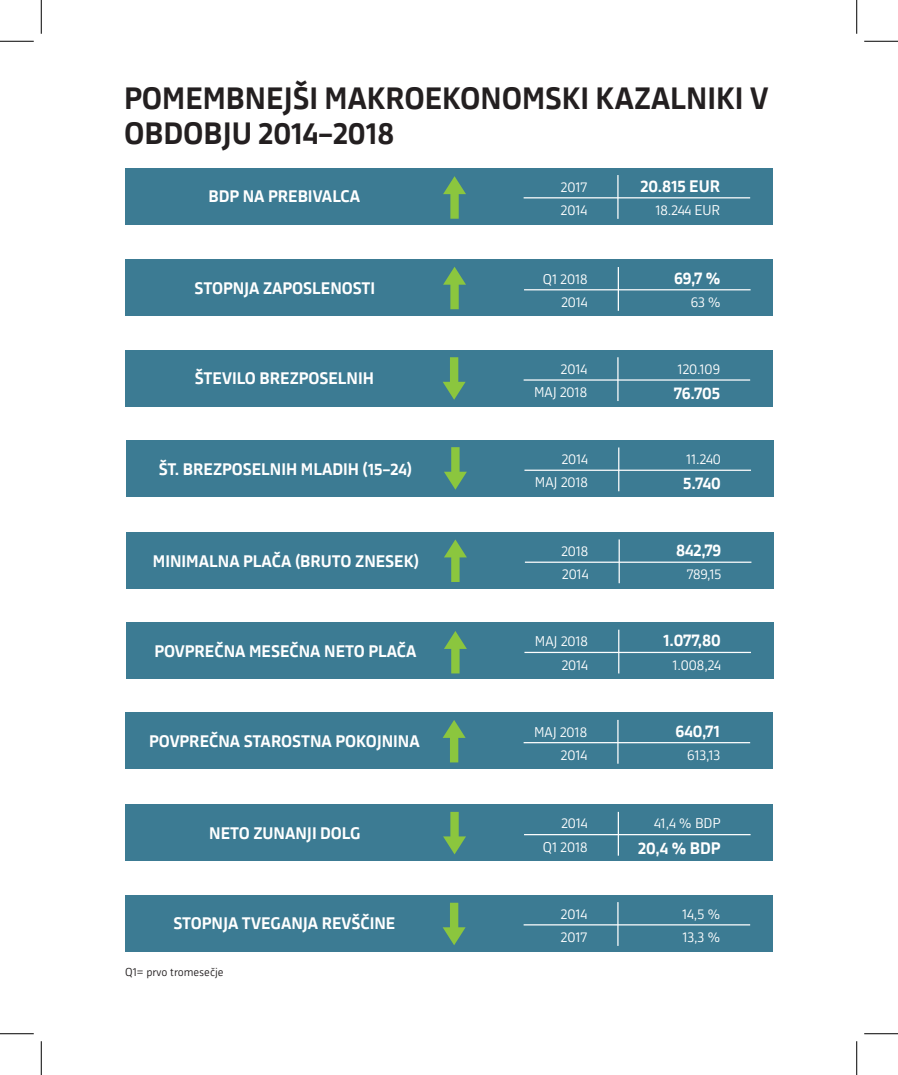
<style>
.page{position:relative;width:898px;height:1075px;background:#fff}
.page>*{position:absolute;margin:0;border:0;box-sizing:border-box;transform-origin:0 0}
.t1{font:700 30px/35px "Republika";color:#231f20}
.t2{font:700 16.25px "Republika";color:#fff}
.t3{font:13.75px/23.4px "Republika";color:#fff;text-align:right}
.t4{font:11.25px "Republika";color:#231f20}
</style>
<div class="page">
<div style="left:125px;top:168px;width:647px;height:56px;background:#3c7b93"></div>
<hr style="left:617px;top:175px;width:1px;height:44px;background:#fff">
<hr style="left:523px;top:197px;width:227px;height:1px;background:#fff">
<div style="left:126px;top:260px;width:647px;height:56px;background:#3c7b93"></div>
<hr style="left:617px;top:267px;width:2px;height:44px;background:#fff">
<hr style="left:524px;top:289px;width:226px;height:1px;background:#fff">
<div style="left:125px;top:350px;width:647px;height:56px;background:#3c7b93"></div>
<hr style="left:617px;top:357px;width:1px;height:44px;background:#fff">
<hr style="left:523px;top:379px;width:227px;height:2px;background:#fff">
<div style="left:126px;top:440px;width:647px;height:57px;background:#3c7b93"></div>
<hr style="left:618px;top:447px;width:1px;height:44px;background:#fff">
<hr style="left:524px;top:469px;width:227px;height:2px;background:#fff">
<div style="left:126px;top:532px;width:648px;height:56px;background:#3c7b93"></div>
<hr style="left:618px;top:539px;width:1px;height:44px;background:#fff">
<hr style="left:525px;top:561px;width:226px;height:2px;background:#fff">
<div style="left:126px;top:622px;width:647px;height:57px;background:#3c7b93"></div>
<hr style="left:618px;top:629px;width:1px;height:44px;background:#fff">
<hr style="left:524px;top:652px;width:227px;height:1px;background:#fff">
<div style="left:125px;top:712px;width:647px;height:57px;background:#3c7b93"></div>
<hr style="left:617px;top:720px;width:1px;height:43px;background:#fff">
<hr style="left:523px;top:742px;width:227px;height:1px;background:#fff">
<div style="left:126px;top:804px;width:647px;height:57px;background:#3c7b93"></div>
<hr style="left:617px;top:812px;width:2px;height:43px;background:#fff">
<hr style="left:524px;top:834px;width:226px;height:1px;background:#fff">
<div style="left:125px;top:894px;width:647px;height:57px;background:#3c7b93"></div>
<hr style="left:617px;top:902px;width:1px;height:44px;background:#fff">
<hr style="left:523px;top:924px;width:227px;height:1px;background:#fff">
<svg style="left:443px;top:176px;width:23px;height:43px"></svg>
<svg style="left:443px;top:267px;width:23px;height:42px"></svg>
<svg style="left:444px;top:539px;width:23px;height:43px"></svg>
<svg style="left:444px;top:631px;width:23px;height:42px"></svg>
<svg style="left:443px;top:720px;width:22px;height:42px"></svg>
<svg style="left:443px;top:812px;width:23px;height:42px"></svg>
<svg style="left:443px;top:902px;width:22px;height:43px"></svg>
<svg style="left:444px;top:447px;width:23px;height:43px"></svg>
<svg style="left:443px;top:357px;width:22px;height:43px"></svg>
<hr style="left:0;top:41px;width:34px;height:1px;background:#000">
<hr style="left:864px;top:41px;width:33px;height:1px;background:#000">
<hr style="left:0;top:1033px;width:34px;height:1px;background:#000">
<hr style="left:864px;top:1033px;width:33px;height:1px;background:#000">
<hr style="left:41px;top:0;width:1px;height:34px;background:#000">
<hr style="left:41px;top:1041px;width:1px;height:34px;background:#000">
<hr style="left:856px;top:0;width:1px;height:34px;background:#000">
<hr style="left:856px;top:1041px;width:1px;height:34px;background:#000">
<h1 class="t1" style="left:124px;top:79px;width:646px">POMEMBNEJŠI MAKROEKONOMSKI KAZALNIKI V<br>OBDOBJU 2014–2018</h1>
<p class="t2" style="left:208px;top:184px;width:153px">BDP NA PREBIVALCA</p>
<p class="t3" style="left:561px;top:174px;width:28px;text-align:left">2017<br>2014</p>
<p class="t2" style="left:640px;top:174px;width:81px">20.815 EUR</p>
<p class="t3" style="left:655px;top:198px;width:66px">18.244 EUR</p>
<p class="t2" style="left:195px;top:276px;width:182px">STOPNJA ZAPOSLENOSTI</p>
<p class="t3" style="left:543px;top:266px;width:46px">Q1 2018<br>2014</p>
<p class="t2" style="left:674px;top:266px;width:48px">69,7 %</p>
<p class="t3" style="left:690px;top:290px;width:31px">63 %</p>
<p class="t2" style="left:195px;top:366px;width:181px">ŠTEVILO BREZPOSELNIH</p>
<p class="t3" style="left:534px;top:356px;width:55px">2014<br>MAJ 2018</p>
<p class="t3" style="left:677px;top:356px;width:44px">120.109</p>
<p class="t2" style="left:673px;top:381px;width:48px">76.705</p>
<p class="t2" style="left:159px;top:456px;width:255px">ŠT. BREZPOSELNIH MLADIH (15–24)</p>
<p class="t3" style="left:535px;top:447px;width:55px">2014<br>MAJ 2018</p>
<p class="t3" style="left:686px;top:447px;width:36px">11.240</p>
<p class="t2" style="left:683px;top:471px;width:39px">5.740</p>
<p class="t2" style="left:153px;top:548px;width:268px">MINIMALNA PLAČA (BRUTO ZNESEK)</p>
<p class="t3" style="left:561px;top:539px;width:28px;text-align:left">2018<br>2014</p>
<p class="t2" style="left:676px;top:538px;width:47px">842,79</p>
<p class="t3" style="left:686px;top:562px;width:36px">789,15</p>
<p class="t2" style="left:154px;top:638px;width:264px">POVPREČNA MESEČNA NETO PLAČA</p>
<p class="t3" style="left:535px;top:629px;width:55px">MAJ 2018<br>2014</p>
<p class="t2" style="left:663px;top:628px;width:59px">1.077,80</p>
<p class="t3" style="left:672px;top:652px;width:50px">1.008,24</p>
<p class="t2" style="left:149px;top:729px;width:272px">POVPREČNA STAROSTNA POKOJNINA</p>
<p class="t3" style="left:534px;top:719px;width:55px">MAJ 2018<br>2014</p>
<p class="t2" style="left:675px;top:718px;width:46px">640,71</p>
<p class="t3" style="left:687px;top:742px;width:34px">613,13</p>
<p class="t2" style="left:209px;top:821px;width:153px">NETO ZUNANJI DOLG</p>
<p class="t3" style="left:543px;top:811px;width:46px">2014<br>Q1 2018</p>
<p class="t3" style="left:654px;top:811px;width:68px">41,4 % BDP</p>
<p class="t2" style="left:638px;top:835px;width:84px">20,4 % BDP</p>
<p class="t2" style="left:173px;top:911px;width:223px">STOPNJA TVEGANJA REVŠČINE</p>
<p class="t3" style="left:561px;top:901px;width:28px;text-align:left">2014<br>2017</p>
<p class="t3" style="left:682px;top:901px;width:39px;text-align:left">14,5 %<br>13,3 %</p>
<p class="t4" style="left:125px;top:964px;width:100px">Q1= prvo tromesečje</p>
</div>
